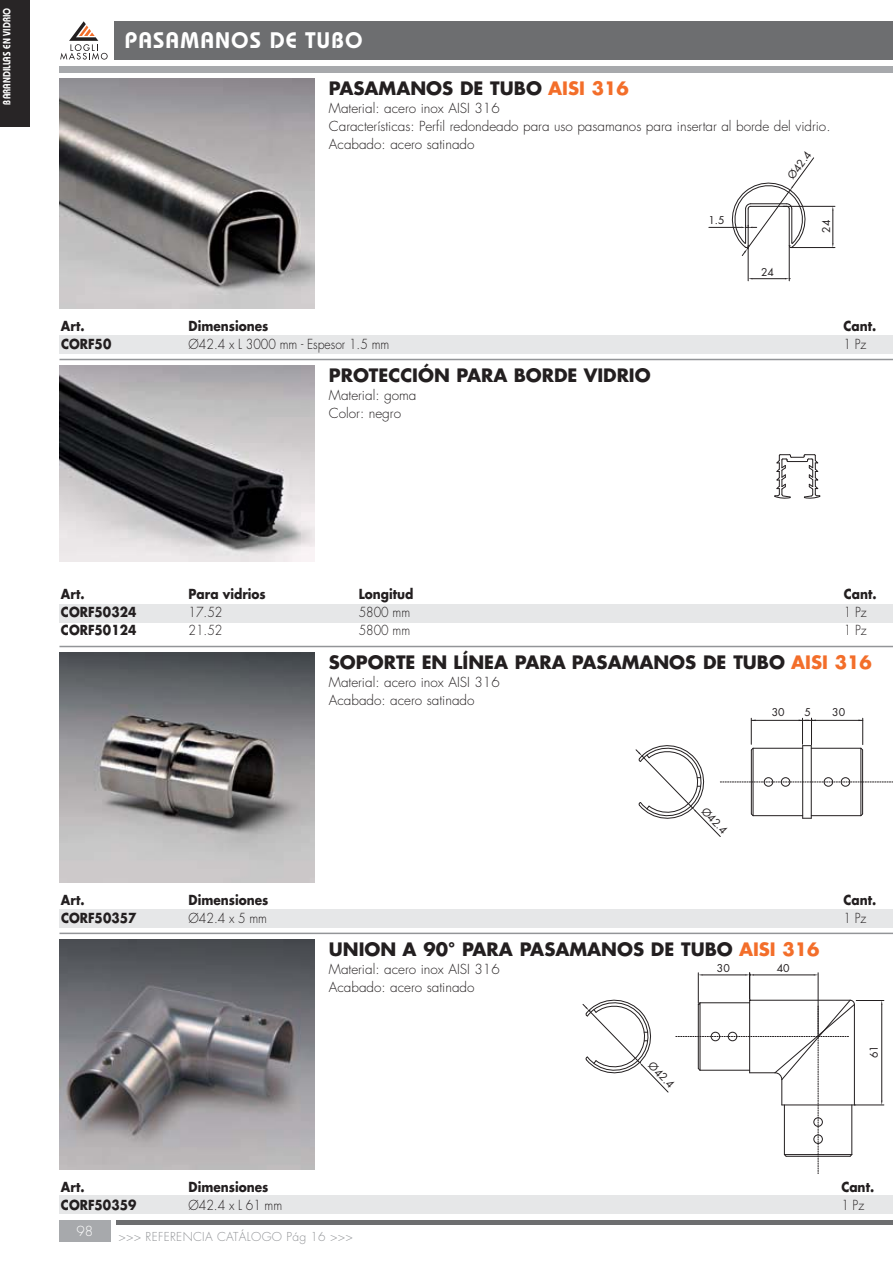
<style>
.page{position:relative;width:893px;height:1263px;background:#fff}
.page>*{position:absolute;margin:0;border:0;box-sizing:border-box;transform-origin:0 0}
.t1{font:600 22.5px "Bauhaus";letter-spacing:.05em;color:#fff}
.t2{font:700 18px "Futura";color:#231f20}
.t3{font:300 13.5px/18px "Futura";color:#231f20}
.t4{font:700 13.5px "Futura";color:#231f20;scale:.9 1}
.t5{font:300 13.5px "Futura";color:#231f20;scale:.9 1}
.t6{font:300 13.5px "Futura";color:#fff}
.t7{font:300 12px "Futura";letter-spacing:.025em;color:#939598}
.t8{font:10.5px "Futura";color:#231f20}
.t9{font:600 10.5px "Bauhaus";letter-spacing:.01em;color:#fff;scale:.85 1}
.s1{color:#f36e2a}
</style>
<div class="page">
<div style="left:117px;top:1220px;width:776px;height:5px;background:#6d6e70"></div>
<div style="left:59px;top:1220px;width:51px;height:22px;background:#a7a9ac"></div>
<div style="left:0;top:0;width:30px;height:127px;background:#282526"></div>
<div style="left:115px;top:21px;width:778px;height:39px;background:#6d6e70"></div>
<svg style="left:60px;top:21px;width:48px;height:39px"></svg>
<div style="left:59px;top:66px;width:834px;height:6px;background:#a7a9ac"></div>
<div style="left:59px;top:604px;width:834px;height:18px;background:#e6e7e8"></div>
<svg style="left:774px;top:454px;width:47px;height:45px"></svg>
<svg style="left:635px;top:718px;width:258px;height:119px"></svg>
<svg style="left:582px;top:999px;width:87px;height:94px"></svg>
<svg style="left:676px;top:973px;width:208px;height:201px"></svg>
<div style="left:59px;top:1196px;width:834px;height:18px;background:#e6e7e8"></div>
<div style="left:59px;top:335px;width:834px;height:18px;background:#e6e7e8"></div>
<div style="left:59px;top:909px;width:834px;height:18px;background:#e6e7e8"></div>
<hr style="left:59px;top:646px;width:834px;height:1px;background:#939598">
<hr style="left:59px;top:933px;width:834px;height:1px;background:#939598">
<hr style="left:59px;top:359px;width:834px;height:1px;background:#939598">
<hr style="left:709px;top:227px;width:32px;height:1px;background:#231f20">
<hr style="left:784px;top:206px;width:51px;height:1px;background:#231f20">
<hr style="left:792px;top:247px;width:43px;height:1px;background:#231f20">
<hr style="left:832px;top:211px;width:1px;height:32px;background:#231f20">
<hr style="left:748px;top:247px;width:1px;height:34px;background:#231f20">
<hr style="left:789px;top:247px;width:1px;height:34px;background:#231f20">
<hr style="left:752px;top:278px;width:33px;height:1px;background:#231f20">
<svg style="left:728px;top:157px;width:86px;height:99px"></svg>
<img style="left:59px;top:366px;width:256px;height:195px">
<img style="left:59px;top:653px;width:256px;height:229px">
<img style="left:59px;top:940px;width:256px;height:229px">
<img style="left:59px;top:79px;width:256px;height:229px">
<p class="t9" style="left:3px;top:105px;width:116px;rotate:-90deg">BARANDILLAS EN VIDRIO</p>
<h1 class="t1" style="left:125px;top:32px;width:239px">PASAMANOS DE TUBO</h1>
<h2 class="t2" style="left:329px;top:80px;width:301px">PASAMANOS DE TUBO <span class="s1">AISI 316</span></h2>
<p class="t3" style="left:329px;top:100px;width:503px">Material: acero inox AISI 316<br>Características: Perfil redondeado para uso pasamanos para insertar al borde del vidrio.<br>Acabado: acero satinado</p>
<p class="t8" style="left:786px;top:175px;width:33px;rotate:-54deg">Ø42.4</p>
<p class="t8" style="left:708px;top:215px;width:18px">1.5</p>
<p class="t8" style="left:761px;top:267px;width:14px">24</p>
<p class="t8" style="left:821px;top:233px;width:14px;rotate:-90deg">24</p>
<p class="t4" style="left:61px;top:320px;width:28px">Art.</p>
<p class="t4" style="left:189px;top:320px;width:90px">Dimensiones</p>
<p class="t4" style="left:843px;top:320px;width:38px">Cant.</p>
<p class="t4" style="left:61px;top:338px;width:57px">CORF50</p>
<p class="t5" style="left:189px;top:338px;width:224px">Ø42.4 x L 3000 mm - Espesor 1.5 mm</p>
<p class="t5" style="left:843px;top:338px;width:27px">1 Pz</p>
<h2 class="t2" style="left:329px;top:367px;width:323px">PROTECCIÓN PARA BORDE VIDRIO</h2>
<p class="t3" style="left:329px;top:387px;width:89px">Material: goma<br>Color: negro</p>
<p class="t4" style="left:61px;top:588px;width:28px">Art.</p>
<p class="t4" style="left:189px;top:588px;width:87px">Para vidrios</p>
<p class="t4" style="left:359px;top:588px;width:62px">Longitud</p>
<p class="t4" style="left:844px;top:588px;width:38px">Cant.</p>
<p class="t4" style="left:61px;top:606px;width:85px">CORF50324</p>
<p class="t5" style="left:189px;top:606px;width:39px">17.52</p>
<p class="t5" style="left:359px;top:606px;width:59px">5800 mm</p>
<p class="t5" style="left:844px;top:606px;width:27px">1 Pz</p>
<p class="t4" style="left:61px;top:624px;width:85px">CORF50124</p>
<p class="t5" style="left:189px;top:624px;width:39px">21.52</p>
<p class="t5" style="left:359px;top:624px;width:59px">5800 mm</p>
<p class="t5" style="left:844px;top:624px;width:27px">1 Pz</p>
<h2 class="t2" style="left:329px;top:654px;width:544px">SOPORTE EN LÍNEA PARA PASAMANOS DE TUBO <span class="s1">AISI 316</span></h2>
<p class="t3" style="left:329px;top:674px;width:172px">Material: acero inox AISI 316<br>Acabado: acero satinado</p>
<p class="t8" style="left:707px;top:806px;width:33px;rotate:46deg">Ø42.4</p>
<p class="t8" style="left:772px;top:707px;width:14px">30</p>
<p class="t8" style="left:804px;top:707px;width:8px">5</p>
<p class="t8" style="left:832px;top:707px;width:14px">30</p>
<p class="t4" style="left:61px;top:894px;width:28px">Art.</p>
<p class="t4" style="left:189px;top:894px;width:90px">Dimensiones</p>
<p class="t4" style="left:843px;top:894px;width:38px">Cant.</p>
<p class="t4" style="left:61px;top:912px;width:85px">CORF50357</p>
<p class="t5" style="left:189px;top:912px;width:89px">Ø42.4 x 5 mm</p>
<p class="t5" style="left:843px;top:912px;width:27px">1 Pz</p>
<h2 class="t2" style="left:329px;top:941px;width:492px">UNION A 90° PARA PASAMANOS DE TUBO <span class="s1">AISI 316</span></h2>
<p class="t3" style="left:329px;top:961px;width:172px">Material: acero inox AISI 316<br>Acabado: acero satinado</p>
<p class="t8" style="left:717px;top:964px;width:14px">30</p>
<p class="t8" style="left:777px;top:964px;width:14px">40</p>
<p class="t8" style="left:654px;top:1060px;width:33px;rotate:46deg">Ø42.4</p>
<p class="t8" style="left:869px;top:1058px;width:14px;rotate:-90deg">61</p>
<p class="t4" style="left:61px;top:1180px;width:28px">Art.</p>
<p class="t4" style="left:189px;top:1180px;width:90px">Dimensiones</p>
<p class="t4" style="left:841px;top:1180px;width:38px">Cant.</p>
<p class="t4" style="left:61px;top:1198px;width:85px">CORF50359</p>
<p class="t5" style="left:189px;top:1198px;width:106px">Ø42.4 x L 61 mm</p>
<p class="t5" style="left:841px;top:1198px;width:27px">1 Pz</p>
<p class="t6" style="left:77px;top:1225px;width:18px">98</p>
<p class="t7" style="left:118px;top:1231px;width:236px">&gt;&gt;&gt; REFERENCIA CATÁLOGO Pág 16 &gt;&gt;&gt;</p>
</div>
